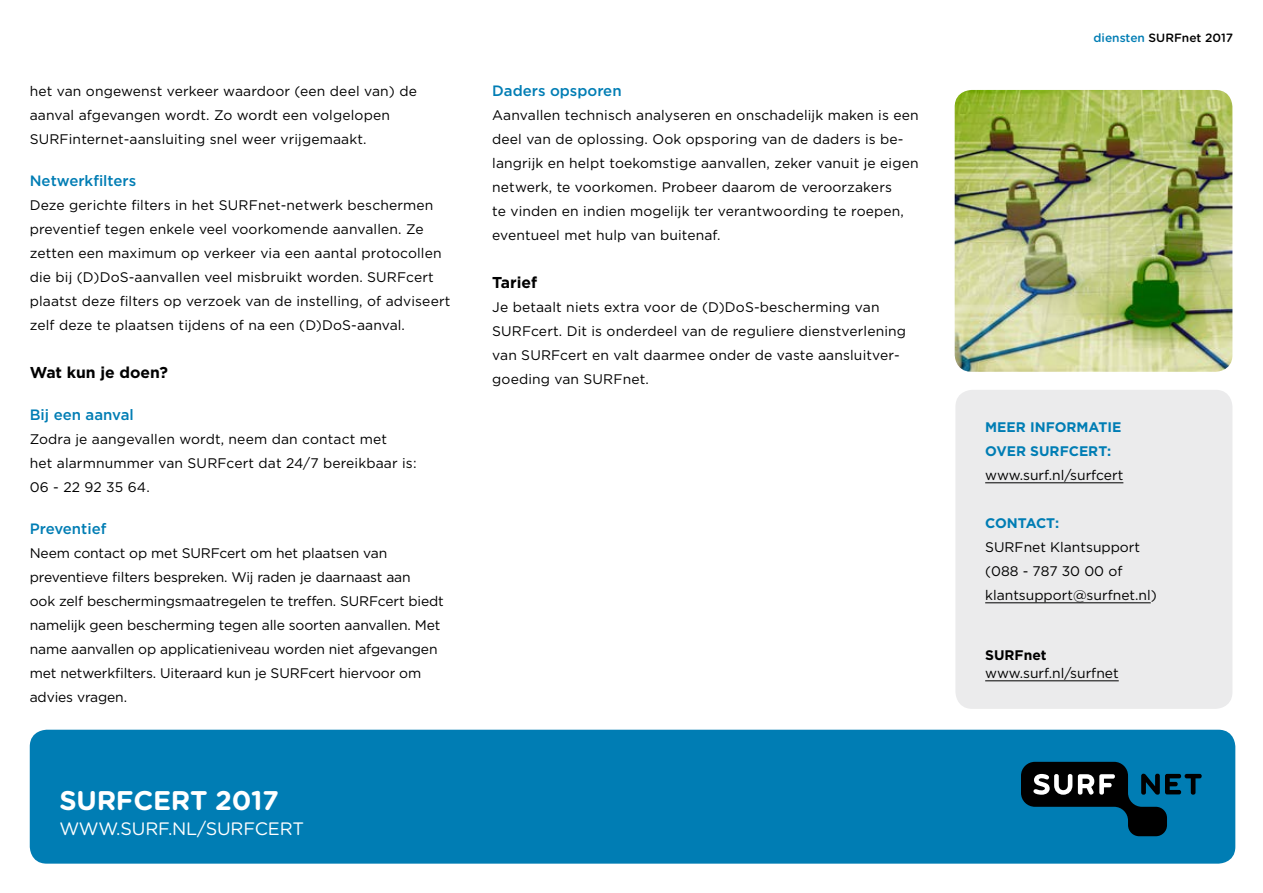
<style>
.page{position:relative;width:1263px;height:893px;background:#fff}
.page>*{position:absolute;margin:0;border:0;box-sizing:border-box;transform-origin:0 0}
.t1{font:700 27px "Gotham Rounded";letter-spacing:-.01em;color:#fff}
.t2{font:18px "Gotham Rounded";letter-spacing:-.01em;color:#fff}
.t3{font:700 15.75px "Gotham";color:#000}
.t4{font:500 15px "Gotham";color:#007db4}
.t5{font:13.8px/24px "Gotham";letter-spacing:.01em;color:#000}
.t6{font:13.8px/24px "Gotham";letter-spacing:-.01em;color:#000}
.t7{font:700 13.8px/24px "Gotham";color:#007db4}
.t8{font:700 13.8px "Gotham";color:#000}
.t9{font:500 12px "Gotham Rounded";color:#000}
.s1{color:#007db4}
</style>
<div class="page">
<div style="left:955px;top:390px;width:277px;height:319px;background:#ebebec;border-radius:17px"></div>
<hr style="left:985px;top:483px;width:138px;height:1px;background:#000">
<hr style="left:985px;top:603px;width:166px;height:1px;background:#000">
<hr style="left:985px;top:681px;width:134px;height:1px;background:#000">
<img style="left:955px;top:90px;width:277px;height:282px">
<div style="left:30px;top:730px;width:1205px;height:134px;background:#007db4;border-radius:17px"></div>
<svg style="left:1021px;top:762px;width:181px;height:74px"></svg>
<p class="t5" style="left:30px;top:79px;width:389px">het van ongewenst verkeer waardoor (een deel van) de aanval afgevangen wordt. Zo wordt een volgelopen<br>SURFinternet-aansluiting snel weer vrijgemaakt.</p>
<p class="t4" style="left:30px;top:171px;width:108px">Netwerkfilters</p>
<p class="t5" style="left:30px;top:193px;width:422px">Deze gerichte filters in het SURFnet-netwerk beschermen preventief tegen enkele veel voorkomende aanvallen. Ze zetten een maximum op verkeer via een aantal protocollen die bij (D)DoS-aanvallen veel misbruikt worden. SURFcert plaatst deze filters op verzoek van de instelling, of adviseert zelf deze te plaatsen tijdens of na een (D)DoS-aanval.</p>
<p class="t3" style="left:30px;top:362px;width:140px">Wat kun je doen?</p>
<p class="t4" style="left:30px;top:405px;width:106px">Bij een aanval</p>
<p class="t5" style="left:30px;top:427px;width:388px">Zodra je aangevallen wordt, neem dan contact met<br>het alarmnummer van SURFcert dat 24/7 bereikbaar is:<br>06 - 22 92 35 64.</p>
<p class="t4" style="left:30px;top:519px;width:78px">Preventief</p>
<p class="t6" style="left:30px;top:541px;width:416px">Neem contact op met SURFcert om het plaatsen van preventieve filters bespreken. Wij raden je daarnaast aan<br>ook zelf beschermingsmaatregelen te treffen. SURFcert biedt namelijk geen bescherming tegen alle soorten aanvallen. Met name aanvallen op applicatieniveau worden niet afgevangen met netwerkfilters. Uiteraard kun je SURFcert hiervoor om advies vragen.</p>
<h1 class="t1" style="left:60px;top:780px;width:221px">SURFCERT 2017</h1>
<h2 class="t2" style="left:60px;top:817px;width:246px">WWW.SURF.NL/SURFCERT</h2>
<p class="t4" style="left:492px;top:81px;width:131px">Daders opsporen</p>
<p class="t5" style="left:492px;top:103px;width:428px">Aanvallen technisch analyseren en onschadelijk maken is een deel van de oplossing. Ook opsporing van de daders is be&shy;langrijk en helpt toekomstige aanvallen, zeker vanuit je eigen netwerk, te voorkomen. Probeer daarom de veroorzakers<br>te vinden en indien mogelijk ter verantwoording te roepen, eventueel met hulp van buitenaf.</p>
<p class="t3" style="left:492px;top:272px;width:46px">Tarief</p>
<p class="t5" style="left:492px;top:295px;width:415px">Je betaalt niets extra voor de (D)DoS-bescherming van SURFcert. Dit is onderdeel van de reguliere dienstverlening van SURFcert en valt daarmee onder de vaste aansluitver&shy;goeding van SURFnet.</p>
<p class="t9" style="left:1093px;top:29px;width:141px"><span class="s1">diensten</span> SURFnet 2017</p>
<p class="t7" style="left:985px;top:415px;width:138px">MEER INFORMATIE<br>OVER SURFCERT:</p>
<p class="t5" style="left:985px;top:463px;width:140px">www.surf.nl/surfcert</p>
<p class="t7" style="left:985px;top:511px;width:75px">CONTACT:</p>
<p class="t5" style="left:985px;top:535px;width:173px">SURFnet Klantsupport (088 - 787 30 00 of klantsupport@surfnet.nl)</p>
<p class="t8" style="left:985px;top:646px;width:63px">SURFnet</p>
<p class="t5" style="left:985px;top:661px;width:135px">www.surf.nl/surfnet</p>
</div>
